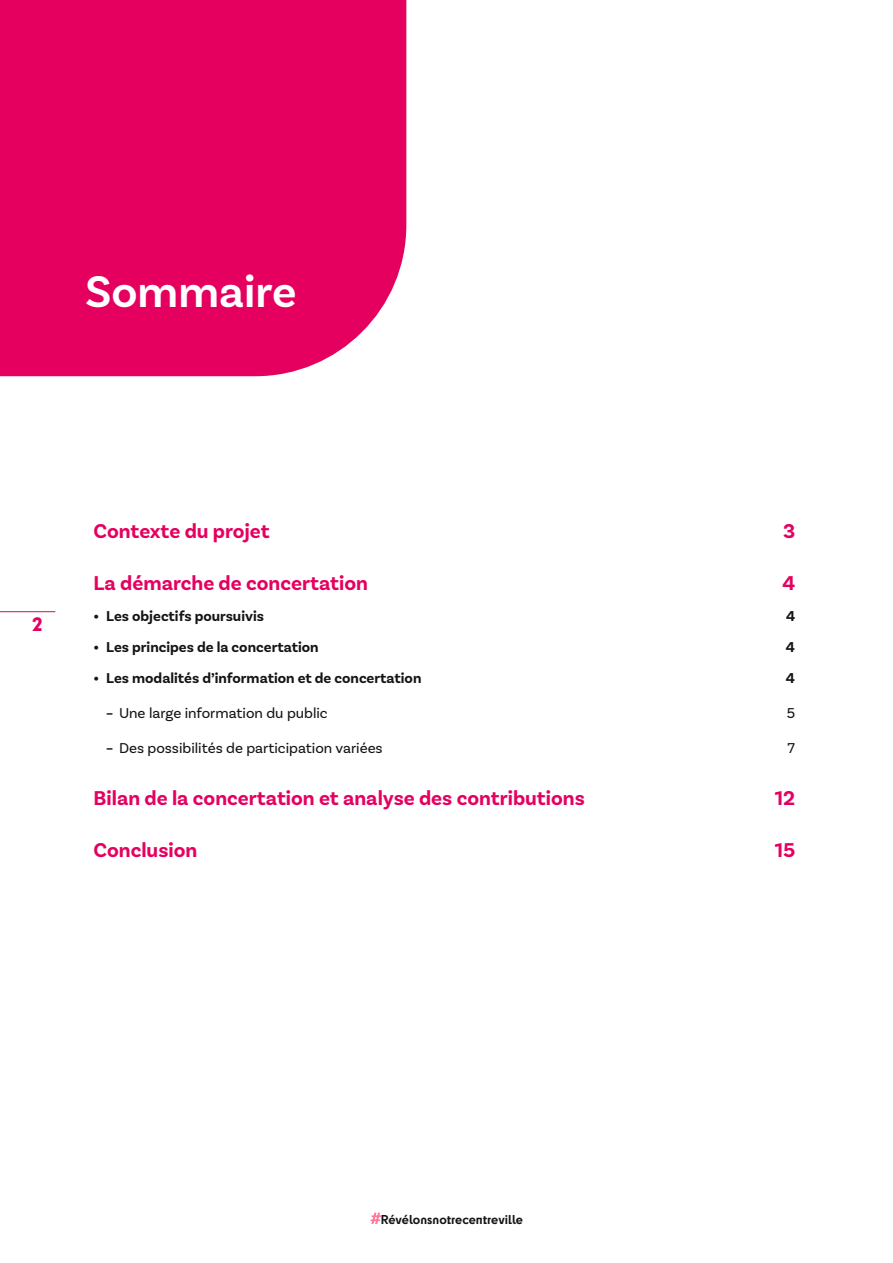
<style>
.page{position:relative;width:893px;height:1263px;background:#fff}
.page>*{position:absolute;margin:0;border:0;box-sizing:border-box;transform-origin:0 0}
.t1{font:600 46.5px "Basic Sans";color:#fff}
.t2{font:700 21px "Basic Sans";color:#e50060}
.t3{font:800 18px "Cy";color:#e50060}
.t4{font:700 15px "Basic Sans";color:#131413}
.t5{font:15px "Basic Sans";color:#131413}
.t6{font:700 12px "Cy";color:#131413}
.s1{font-weight:700}
</style>
<div class="page">
<hr style="left:0;top:611px;width:55px;height:1px;background:#e50060">
<svg style="left:371px;top:1212px;width:10px;height:12px"></svg>
<div style="left:0;top:0;width:406px;height:376px;background:#e50060"></div>
<h1 class="t1" style="left:85px;top:263px;width:213px">Sommaire</h1>
<p class="t3" style="left:32px;top:610px;width:12px">2</p>
<p class="t2" style="left:94px;top:518px;width:178px">Contexte du projet</p>
<p class="t2" style="left:783px;top:518px;width:14px">3</p>
<p class="t2" style="left:94px;top:570px;width:276px">La démarche de concertation</p>
<p class="t2" style="left:782px;top:570px;width:14px">4</p>
<p class="t4" style="left:94px;top:607px;width:172px">• Les objectifs poursuivis</p>
<p class="t4" style="left:786px;top:607px;width:11px">4</p>
<p class="t4" style="left:94px;top:638px;width:227px">• Les principes de la concertation</p>
<p class="t4" style="left:786px;top:638px;width:11px">4</p>
<p class="t4" style="left:94px;top:668px;width:329px">• Les modalités d’information et de concertation</p>
<p class="t4" style="left:786px;top:668px;width:11px">4</p>
<p class="t5" style="left:106px;top:703px;width:223px"><span class="s1">–</span> Une large information du public</p>
<p class="t5" style="left:787px;top:703px;width:10px">5</p>
<p class="t5" style="left:106px;top:738px;width:278px"><span class="s1">–</span> Des possibilités de participation variées</p>
<p class="t5" style="left:788px;top:738px;width:9px">7</p>
<p class="t2" style="left:94px;top:785px;width:493px">Bilan de la concertation et analyse des contributions</p>
<p class="t2" style="left:775px;top:785px;width:22px">12</p>
<p class="t2" style="left:94px;top:837px;width:105px">Conclusion</p>
<p class="t2" style="left:775px;top:837px;width:22px">15</p>
<p class="t6" style="left:381px;top:1210px;width:144px">Révélonsnotrecentreville</p>
</div>
